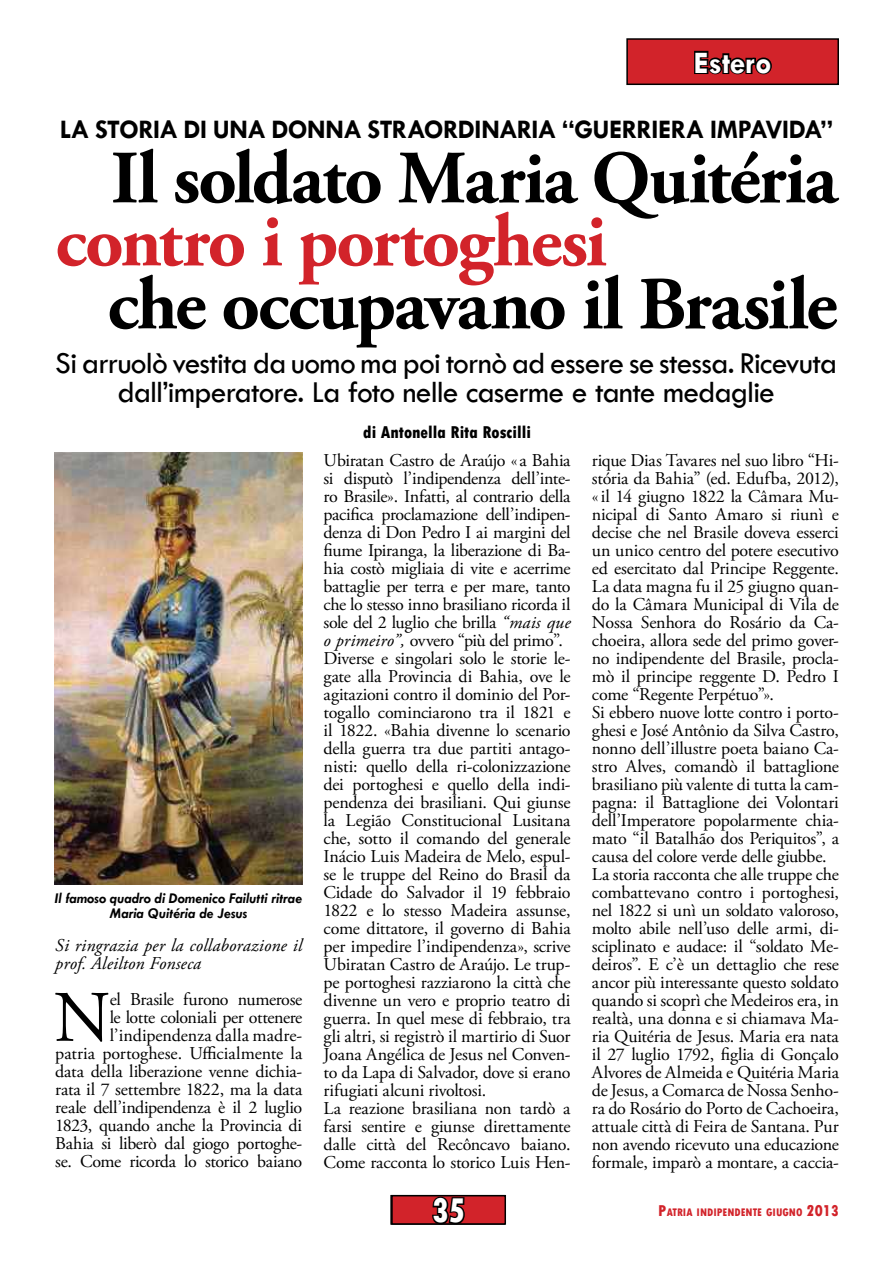
<style>
.page{position:relative;width:893px;height:1263px;background:#fff}
.page>*{position:absolute;margin:0;border:0;box-sizing:border-box;transform-origin:0 0}
.t1{font:700 75px "Adobe Garamond Pro";letter-spacing:-.025em;color:#000}
.t2{font:700 75px "Adobe Garamond Pro";letter-spacing:-.03em;color:#d2232a}
.t3{font:72.3px "Adobe Garamond Pro";color:#000}
.t4{font:800 condensed 36px "Tw Cen";color:#fff}
.t5{font:31.5px/28.5px "Tw Cen";letter-spacing:-.03em;color:#000;text-align:center}
.t6{font:700 31.5px "Tw Cen";color:#fff}
.t7{font:700 27px "Tw Cen";letter-spacing:-.025em;color:#000}
.t8{font:18px/18px "Adobe Garamond Pro";letter-spacing:-.015em;color:#000;text-align:justify}
.t9{font:italic 18px/18px "Adobe Garamond Pro";letter-spacing:.01em;color:#000}
.t10{font:800 condensed 18px "Tw Cen";color:#000}
.t11{font:italic 700 15px/15px "Tw Cen";color:#000;text-align:center}
.t12{font:800 condensed 11.55px "Tw Cen";color:#d2232a}
.s1{font-style:italic}
.s2{font-size:16.5px}
</style>
<div class="page">
<div style="left:392px;top:1196px;width:113px;height:28px;background:#d2232a"></div>
<svg style="left:431px;top:1194px;width:36px;height:28px"></svg>
<div style="left:391px;top:1195px;width:115px;height:30px;border:2px solid #000"></div>
<div style="left:627px;top:39px;width:211px;height:45px;background:#d2232a"></div>
<svg style="left:694px;top:50px;width:78px;height:25px"></svg>
<div style="left:626px;top:38px;width:213px;height:47px;border:2px solid #000"></div>
<img style="left:55px;top:453px;width:247px;height:431px">
<p class="t6" style="left:693px;top:44px;width:80px">Estero</p>
<p class="t7" style="left:60px;top:113px;width:775px">LA STORIA DI UNA DONNA STRAORDINARIA “GUERRIERA IMPAVIDA”</p>
<p class="t1" style="left:111px;top:135px;width:728px">Il soldato Maria Quitéria</p>
<p class="t2" style="left:55px;top:198px;width:553px">contro i portoghesi</p>
<p class="t1" style="left:107px;top:261px;width:732px">che occupavano il Brasile</p>
<p class="t5" style="left:55px;top:349px;width:783px">Si arruolò vestita da uomo ma poi tornò ad essere se stessa. Ricevuta dall’imperatore. La foto nelle caserme e tante medaglie</p>
<p class="t11" style="left:55px;top:891px;width:249px">Il famoso quadro di Domenico Failutti ritrae<br>Maria Quitéria de Jesus</p>
<p class="t9" style="left:55px;top:936px;width:248px">Si ringrazia per la collaborazione il prof. Aleilton Fonseca</p>
<p class="t3" style="left:54px;top:974px;width:58px">N</p>
<p class="t8" style="left:55px;top:991px;width:249px;text-align:right">el Brasile furono numerose<br>le lotte coloniali per ottenere l’indipendenza dalla madre-<br>patria portoghese. Ufficialmente la data della liberazione venne dichia&shy;rata il 7 settembre 1822, ma la data reale dell’indipendenza è il 2 luglio 1823, quando anche la Provincia di Bahia si liberò dal giogo portoghe&shy;se. Come ricorda lo storico baiano</p>
<p class="t10" style="left:363px;top:421px;width:169px">di Antonella Rita Roscilli</p>
<p class="t8" style="left:324px;top:452px;width:249px">Ubiratan Castro de Araújo «a Bahia si disputò l’indipendenza dell’inte&shy;ro Brasile». Infatti, al contrario della pacifica proclamazione dell’indipen&shy;denza di Don Pedro I ai margini del fiume Ipiranga, la liberazione di Ba&shy;hia costò migliaia di vite e acerrime battaglie per terra e per mare, tanto che lo stesso inno brasiliano ricorda il sole del 2 luglio che brilla <span class="s1">“mais que o primeiro”,</span> ovvero “più del primo”.</p>
<p class="t8" style="left:324px;top:650px;width:249px">Diverse e singolari solo le storie le&shy;gate alla Provincia di Bahia, ove le agitazioni contro il dominio del Por&shy;togallo cominciarono tra il 1821 e il 1822. «Bahia divenne lo scenario della guerra tra due partiti antago&shy;nisti: quello della ri-colonizzazione dei portoghesi e quello della indi&shy;pendenza dei brasiliani. Qui giunse la Legião Constitucional Lusitana che, sotto il comando del generale Inácio Luis Madeira de Melo, espul&shy;se le truppe del Reino do Brasil da Cidade do Salvador il 19 febbraio 1822 e lo stesso Madeira assunse, come dittatore, il governo di Bahia per impedire l’indipendenza», scrive Ubiratan Castro de Araújo. Le trup&shy;pe portoghesi razziarono la città che divenne un vero e proprio teatro di guerra. In quel mese di febbraio, tra gli altri, si registrò il martirio di Suor Joana Angélica de Jesus nel Conven&shy;to da Lapa di Salvador, dove si erano rifugiati alcuni rivoltosi.</p>
<p class="t8" style="left:324px;top:1100px;width:249px">La reazione brasiliana non tardò a farsi sentire e giunse direttamente dalle città del Recôncavo baiano.<br>Come racconta lo storico Luis Hen-</p>
<p class="t8" style="left:592px;top:452px;width:249px">rique Dias Tavares nel suo libro “Hi&shy;stória da Bahia” (ed. Edufba, 2012), «il 14 giugno 1822 la Câmara Mu&shy;nicipal di Santo Amaro si riunì e decise che nel Brasile doveva esserci un unico centro del potere esecutivo ed esercitato dal Principe Reggente.<br>La data magna fu il 25 giugno quan&shy;do la Câmara Municipal di Vila de Nossa Senhora do Rosário da Ca&shy;choeira, allora sede del primo gover&shy;no indipendente del Brasile, procla&shy;mò il principe reggente D. Pedro I come “Regente Perpétuo”».</p>
<p class="t8" style="left:592px;top:704px;width:249px">Si ebbero nuove lotte contro i porto&shy;ghesi e José Antônio da Silva Castro, nonno dell’illustre poeta baiano Ca&shy;stro Alves, comandò il battaglione brasiliano più valente di tutta la cam&shy;pagna: il Battaglione dei Volontari dell’Imperatore popolarmente chia&shy;mato “il Batalhão dos Periquitos”, a causa del colore verde delle giubbe.</p>
<p class="t8" style="left:592px;top:866px;width:249px">La storia racconta che alle truppe che combattevano contro i portoghesi, nel 1822 si unì un soldato valoroso, molto abile nell’uso delle armi, di&shy;sciplinato e audace: il “soldato Me&shy;deiros”. E c’è un dettaglio che rese ancor più interessante questo soldato quando si scoprì che Medeiros era, in realtà, una donna e si chiamava Ma&shy;ria Quitéria de Jesus. Maria era nata il 27 luglio 1792, figlia di Gonçalo Alvores de Almeida e Quitéria Maria de Jesus, a Comarca de Nossa Senho&shy;ra do Rosário do Porto de Cachoeira, attuale città di Feira de Santana. Pur non avendo ricevuto una educazione formale, imparò a montare, a caccia-</p>
<p class="t4" style="left:431px;top:1189px;width:36px">35</p>
<p class="t12" style="left:658px;top:1205px;width:182px"><span class="s2">P</span>ATRIA INDIPENDENTE GIUGNO <span class="s2">2013</span></p>
</div>
